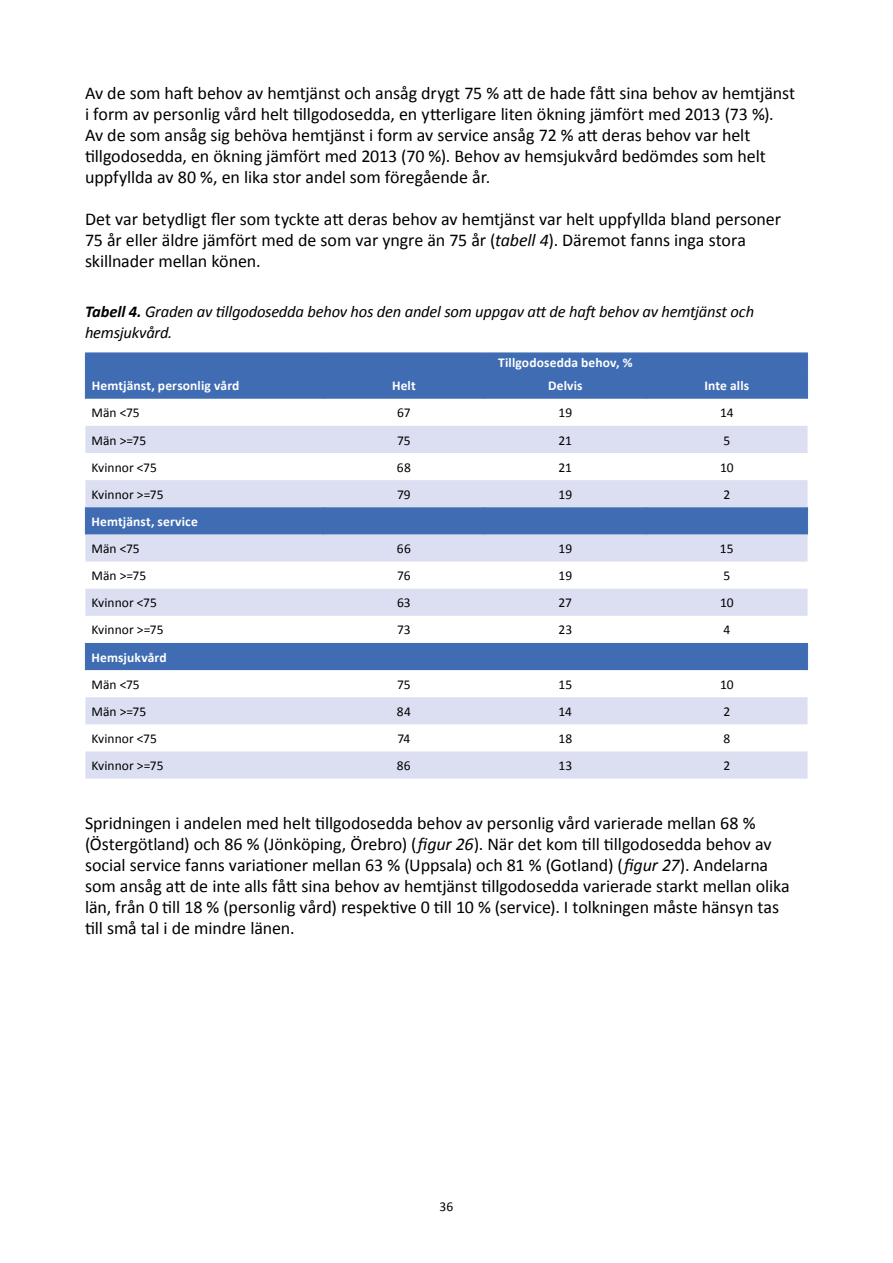
<style>
.page{position:relative;width:893px;height:1263px;background:#fff}
.page>*{position:absolute;margin:0;border:0;box-sizing:border-box;transform-origin:0 0}
.t1{font:18px/21px "Calibri";letter-spacing:-.005em;color:#000}
.t2{font:italic 16.5px/21px "Calibri";letter-spacing:-.015em;color:#000}
.t3{font:13.5px "Calibri";letter-spacing:.005em;color:#000}
.t4{font:700 13.5px "Calibri";letter-spacing:.01em;color:#fff}
.s1{font-style:italic}
.s2{font-weight:700}
</style>
<div class="page">
<svg style="left:85px;top:426px;width:722px;height:353px;fill:#dcdff2"></svg>
<svg style="left:85px;top:507px;width:722px;height:163px"></svg>
<div style="left:85px;top:353px;width:723px;height:46px;background:#3f6cb3"></div>
<svg style="left:85px;top:507px;width:1px;height:27px"></svg>
<svg style="left:323px;top:507px;width:1px;height:27px"></svg>
<svg style="left:484px;top:507px;width:1px;height:27px"></svg>
<svg style="left:646px;top:507px;width:1px;height:27px"></svg>
<svg style="left:807px;top:507px;width:1px;height:27px"></svg>
<svg style="left:85px;top:643px;width:1px;height:27px"></svg>
<svg style="left:323px;top:643px;width:1px;height:27px"></svg>
<svg style="left:484px;top:643px;width:1px;height:27px"></svg>
<svg style="left:646px;top:643px;width:1px;height:27px"></svg>
<svg style="left:807px;top:643px;width:1px;height:27px"></svg>
<p class="t1" style="left:85px;top:82px;width:712px">Av de som haft behov av hemtjänst och ansåg drygt 75 % att de hade fått sina behov av hemtjänst i form av personlig vård helt tillgodosedda, en ytterligare liten ökning jämfört med 2013 (73 %).<br>Av de som ansåg sig behöva hemtjänst i form av service ansåg 72 % att deras behov var helt tillgodosedda, en ökning jämfört med 2013 (70 %). Behov av hemsjukvård bedömdes som helt uppfyllda av 80 %, en lika stor andel som föregående år.</p>
<p class="t1" style="left:85px;top:208px;width:697px">Det var betydligt fler som tyckte att deras behov av hemtjänst var helt uppfyllda bland personer<br>75 år eller äldre jämfört med de som var yngre än 75 år (<span class="s1">tabell 4</span>). Däremot fanns inga stora skillnader mellan könen.</p>
<p class="t2" style="left:85px;top:300px;width:671px"><span class="s2">Tabell 4.</span> Graden av tillgodosedda behov hos den andel som uppgav att de haft behov av hemtjänst och hemsjukvård.</p>
<p class="t4" style="left:498px;top:354px;width:136px">Tillgodosedda behov, %</p>
<p class="t4" style="left:92px;top:377px;width:149px">Hemtjänst, personlig vård</p>
<p class="t4" style="left:392px;top:377px;width:25px">Helt</p>
<p class="t4" style="left:548px;top:377px;width:36px">Delvis</p>
<p class="t4" style="left:704px;top:377px;width:46px">Inte alls</p>
<p class="t3" style="left:91px;top:404px;width:50px">Män &lt;75</p>
<p class="t3" style="left:397px;top:404px;width:15px">67</p>
<p class="t3" style="left:558px;top:404px;width:15px">19</p>
<p class="t3" style="left:720px;top:404px;width:15px">14</p>
<p class="t3" style="left:91px;top:431px;width:56px">Män &gt;=75</p>
<p class="t3" style="left:397px;top:431px;width:15px">75</p>
<p class="t3" style="left:559px;top:431px;width:15px">21</p>
<p class="t3" style="left:723px;top:431px;width:8px">5</p>
<p class="t3" style="left:91px;top:459px;width:67px">Kvinnor &lt;75</p>
<p class="t3" style="left:397px;top:459px;width:15px">68</p>
<p class="t3" style="left:559px;top:459px;width:15px">21</p>
<p class="t3" style="left:720px;top:459px;width:15px">10</p>
<p class="t3" style="left:91px;top:486px;width:74px">Kvinnor &gt;=75</p>
<p class="t3" style="left:397px;top:486px;width:15px">79</p>
<p class="t3" style="left:558px;top:486px;width:15px">19</p>
<p class="t3" style="left:723px;top:486px;width:8px">2</p>
<p class="t4" style="left:91px;top:513px;width:108px">Hemtjänst, service</p>
<p class="t3" style="left:91px;top:540px;width:50px">Män &lt;75</p>
<p class="t3" style="left:397px;top:540px;width:15px">66</p>
<p class="t3" style="left:558px;top:540px;width:15px">19</p>
<p class="t3" style="left:720px;top:540px;width:15px">15</p>
<p class="t3" style="left:91px;top:567px;width:56px">Män &gt;=75</p>
<p class="t3" style="left:397px;top:567px;width:15px">76</p>
<p class="t3" style="left:558px;top:567px;width:15px">19</p>
<p class="t3" style="left:723px;top:567px;width:8px">5</p>
<p class="t3" style="left:91px;top:594px;width:67px">Kvinnor &lt;75</p>
<p class="t3" style="left:397px;top:594px;width:15px">63</p>
<p class="t3" style="left:559px;top:594px;width:15px">27</p>
<p class="t3" style="left:720px;top:594px;width:15px">10</p>
<p class="t3" style="left:91px;top:621px;width:74px">Kvinnor &gt;=75</p>
<p class="t3" style="left:397px;top:621px;width:15px">73</p>
<p class="t3" style="left:558px;top:621px;width:15px">23</p>
<p class="t3" style="left:723px;top:621px;width:8px">4</p>
<p class="t4" style="left:91px;top:648px;width:77px">Hemsjukvård</p>
<p class="t3" style="left:91px;top:676px;width:50px">Män &lt;75</p>
<p class="t3" style="left:397px;top:676px;width:15px">75</p>
<p class="t3" style="left:558px;top:676px;width:15px">15</p>
<p class="t3" style="left:720px;top:676px;width:15px">10</p>
<p class="t3" style="left:91px;top:703px;width:56px">Män &gt;=75</p>
<p class="t3" style="left:397px;top:703px;width:16px">84</p>
<p class="t3" style="left:559px;top:703px;width:15px">14</p>
<p class="t3" style="left:723px;top:703px;width:8px">2</p>
<p class="t3" style="left:91px;top:730px;width:67px">Kvinnor &lt;75</p>
<p class="t3" style="left:397px;top:730px;width:15px">74</p>
<p class="t3" style="left:558px;top:730px;width:15px">18</p>
<p class="t3" style="left:723px;top:730px;width:8px">8</p>
<p class="t3" style="left:91px;top:757px;width:74px">Kvinnor &gt;=75</p>
<p class="t3" style="left:397px;top:757px;width:15px">86</p>
<p class="t3" style="left:558px;top:757px;width:15px">13</p>
<p class="t3" style="left:723px;top:757px;width:8px">2</p>
<p class="t1" style="left:85px;top:813px;width:706px">Spridningen i andelen med helt tillgodosedda behov av personlig vård varierade mellan 68 % (Östergötland) och 86 % (Jönköping, Örebro) (<span class="s1">figur 26</span>). När det kom till tillgodosedda behov av social service fanns variationer mellan 63 % (Uppsala) och 81 % (Gotland) (<span class="s1">figur 27</span>). Andelarna som ansåg att de inte alls fått sina behov av hemtjänst tillgodosedda varierade starkt mellan olika län, från 0 till 18 % (personlig vård) respektive 0 till 10 % (service). I tolkningen måste hänsyn tas till små tal i de mindre länen.</p>
<p class="t3" style="left:440px;top:1198px;width:15px">36</p>
</div>
